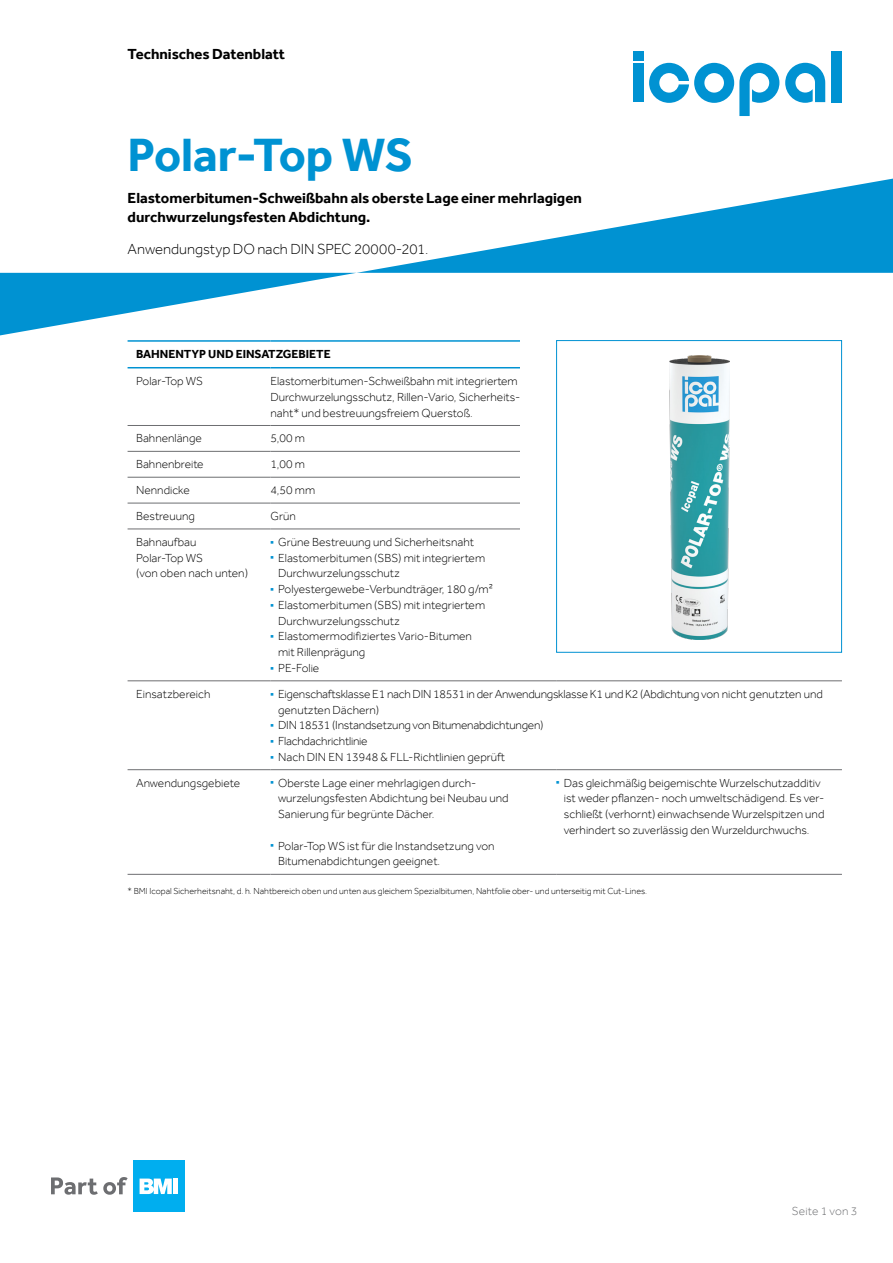
<style>
.page{position:relative;width:893px;height:1263px;background:#fff}
.page>*{position:absolute;margin:0;border:0;box-sizing:border-box;transform-origin:0 0}
.t1{font:700 48px "Effra";letter-spacing:-.005em;color:#0092d2}
.t2{font:700 15px/18.9px "Effra";color:#000}
.t3{font:300 15px "Effra";color:#000}
.t4{font:300 12px/15.8px "Effra";color:#000}
.t5{font:300 12px/15.8px "Effra";letter-spacing:-.02em;color:#000}
.t6{font:700 12px "Effra";color:#000}
.t7{font:300 12px "Effra";letter-spacing:.015em;color:#6d6e71}
.t8{font:300 9px "Effra";color:#000}
</style>
<div class="page">
<hr style="left:128px;top:425px;width:142px;height:1px;background:#6d6e71">
<hr style="left:128px;top:451px;width:142px;height:1px;background:#6d6e71">
<hr style="left:128px;top:477px;width:142px;height:1px;background:#6d6e71">
<hr style="left:128px;top:503px;width:142px;height:1px;background:#6d6e71">
<hr style="left:128px;top:529px;width:142px;height:1px;background:#6d6e71">
<hr style="left:128px;top:680px;width:142px;height:1px;background:#6d6e71">
<hr style="left:128px;top:769px;width:142px;height:1px;background:#6d6e71">
<hr style="left:128px;top:874px;width:142px;height:1px;background:#6d6e71">
<hr style="left:270px;top:425px;width:286px;height:1px;background:#6d6e71">
<hr style="left:270px;top:451px;width:286px;height:1px;background:#6d6e71">
<hr style="left:270px;top:477px;width:286px;height:1px;background:#6d6e71">
<hr style="left:270px;top:503px;width:286px;height:1px;background:#6d6e71">
<hr style="left:270px;top:529px;width:286px;height:1px;background:#6d6e71">
<hr style="left:270px;top:680px;width:286px;height:1px;background:#6d6e71">
<hr style="left:556px;top:680px;width:286px;height:1px;background:#6d6e71">
<hr style="left:270px;top:769px;width:286px;height:1px;background:#6d6e71">
<hr style="left:556px;top:769px;width:286px;height:1px;background:#6d6e71">
<hr style="left:270px;top:874px;width:286px;height:1px;background:#6d6e71">
<hr style="left:556px;top:874px;width:286px;height:1px;background:#6d6e71">
<hr style="left:128px;top:340px;width:142px;height:2px;background:#0092d2">
<hr style="left:270px;top:340px;width:286px;height:2px;background:#0092d2">
<hr style="left:128px;top:367px;width:142px;height:1px;background:#0092d2">
<hr style="left:270px;top:367px;width:286px;height:1px;background:#0092d2">
<div style="left:520px;top:335px;width:340px;height:296px;background:#fff"></div>
<img style="left:669px;top:356px;width:61px;height:283px">
<div style="left:556px;top:340px;width:286px;height:313px;border:1px solid #0092d2"></div>
<div style="left:133px;top:1161px;width:51px;height:51px;background:#00aeef"></div>
<svg style="left:140px;top:1178px;width:32px;height:16px"></svg>
<div style="left:173px;top:1178px;width:5px;height:16px;background:#fff"></div>
<svg style="left:51px;top:1177px;width:77px;height:18px"></svg>
<div style="left:831px;top:51px;width:11px;height:51px;background:#0092d2"></div>
<div style="left:633px;top:64px;width:10px;height:38px;background:#0092d2"></div>
<div style="left:633px;top:51px;width:10px;height:10px;background:#0092d2"></div>
<svg style="left:785px;top:63px;width:40px;height:40px"></svg>
<svg style="left:649px;top:63px;width:130px;height:53px"></svg>
<svg style="left:0;top:179px;width:893px;height:156px"></svg>
<p class="t2" style="left:128px;top:45px;width:159px">Technisches Datenblatt</p>
<h1 class="t1" style="left:128px;top:127px;width:287px">Polar-Top WS</h1>
<p class="t2" style="left:128px;top:189px;width:456px">Elastomerbitumen-Schweißbahn als oberste Lage einer mehrlagigen durchwurzelungsfesten Abdichtung.</p>
<p class="t3" style="left:128px;top:240px;width:302px">Anwendungstyp DO nach DIN SPEC 20000-201.</p>
<p class="t6" style="left:136px;top:347px;width:196px">BAHNENTYP UND EINSATZGEBIETE</p>
<p class="t4" style="left:136px;top:373px;width:68px">Polar-Top WS</p>
<p class="t4" style="left:270px;top:373px;width:251px">Elastomerbitumen-Schweißbahn mit integriertem<br>Durchwurzelungsschutz, Rillen-Vario, Sicherheits&shy;naht* und bestreuungsfreiem Querstoß.</p>
<p class="t4" style="left:136px;top:430px;width:67px">Bahnenlänge</p>
<p class="t4" style="left:270px;top:430px;width:36px">5,00 m</p>
<p class="t4" style="left:136px;top:456px;width:69px">Bahnenbreite</p>
<p class="t4" style="left:270px;top:456px;width:36px">1,00 m</p>
<p class="t4" style="left:136px;top:482px;width:55px">Nenndicke</p>
<p class="t4" style="left:270px;top:482px;width:46px">4,50 mm</p>
<p class="t4" style="left:136px;top:508px;width:60px">Bestreuung</p>
<p class="t4" style="left:270px;top:508px;width:27px">Grün</p>
<p class="t4" style="left:136px;top:534px;width:113px">Bahnaufbau<br>Polar-Top WS<br>(von oben nach unten)</p>
<p class="t4" style="left:270px;top:534px;width:205px"><sup>■</sup> Grüne Bestreuung und Sicherheitsnaht</p>
<p class="t4" style="left:278px;top:550px;width:209px;text-indent:-8px"><sup>■</sup> Elastomerbitumen (SBS) mit integriertem<br>Durchwurzelungsschutz</p>
<p class="t4" style="left:270px;top:581px;width:224px"><sup>■</sup> Polyestergewebe-Verbundträger, 180 g/m²</p>
<p class="t4" style="left:278px;top:597px;width:209px;text-indent:-8px"><sup>■</sup> Elastomerbitumen (SBS) mit integriertem<br>Durchwurzelungsschutz</p>
<p class="t4" style="left:278px;top:628px;width:195px;text-indent:-8px"><sup>■</sup> Elastomermodifiziertes Vario-Bitumen mit Rillenprägung</p>
<p class="t4" style="left:270px;top:660px;width:50px"><sup>■</sup> PE-Folie</p>
<p class="t4" style="left:136px;top:686px;width:76px">Einsatzbereich</p>
<p class="t5" style="left:278px;top:686px;width:546px;text-indent:-8px"><sup>■</sup> Eigenschaftsklasse E1 nach DIN 18531 in der Anwendungsklasse K1 und K2 (Abdichtung von nicht genutzten und genutzten Dächern)</p>
<p class="t5" style="left:270px;top:717px;width:275px"><sup>■</sup> DIN 18531 (Instandsetzung von Bitumenabdichtungen)</p>
<p class="t5" style="left:270px;top:733px;width:99px"><sup>■</sup> Flachdachrichtlinie</p>
<p class="t4" style="left:270px;top:749px;width:236px"><sup>■</sup> Nach DIN EN 13948 &amp; FLL-Richtlinien geprüft</p>
<p class="t4" style="left:136px;top:775px;width:106px">Anwendungsgebiete</p>
<p class="t4" style="left:278px;top:775px;width:232px;text-indent:-8px"><sup>■</sup> Oberste Lage einer mehrlagigen durch&shy;wurzelungsfesten Abdichtung bei Neubau und<br>Sanierung für begrünte Dächer.</p>
<p class="t4" style="left:278px;top:838px;width:218px;text-indent:-8px"><sup>■</sup> Polar-Top WS ist für die Instandsetzung von<br>Bitumenabdichtungen geeignet.</p>
<p class="t4" style="left:564px;top:775px;width:262px;text-indent:-8px"><sup>■</sup> Das gleichmäßig beigemischte Wurzelschutzadditiv ist weder pflanzen- noch umweltschädigend. Es ver&shy;schließt (verhornt) einwachsende Wurzelspitzen und verhindert so zuverlässig den Wurzeldurchwuchs.</p>
<p class="t8" style="left:128px;top:885px;width:521px">* BMI Icopal Sicherheitsnaht, d. h. Nahtbereich oben und unten aus gleichem Spezialbitumen, Nahtfolie ober- und unterseitig mit Cut-Lines.</p>
<p class="t7" style="left:792px;top:1203px;width:67px">Seite 1 von 3</p>
</div>
